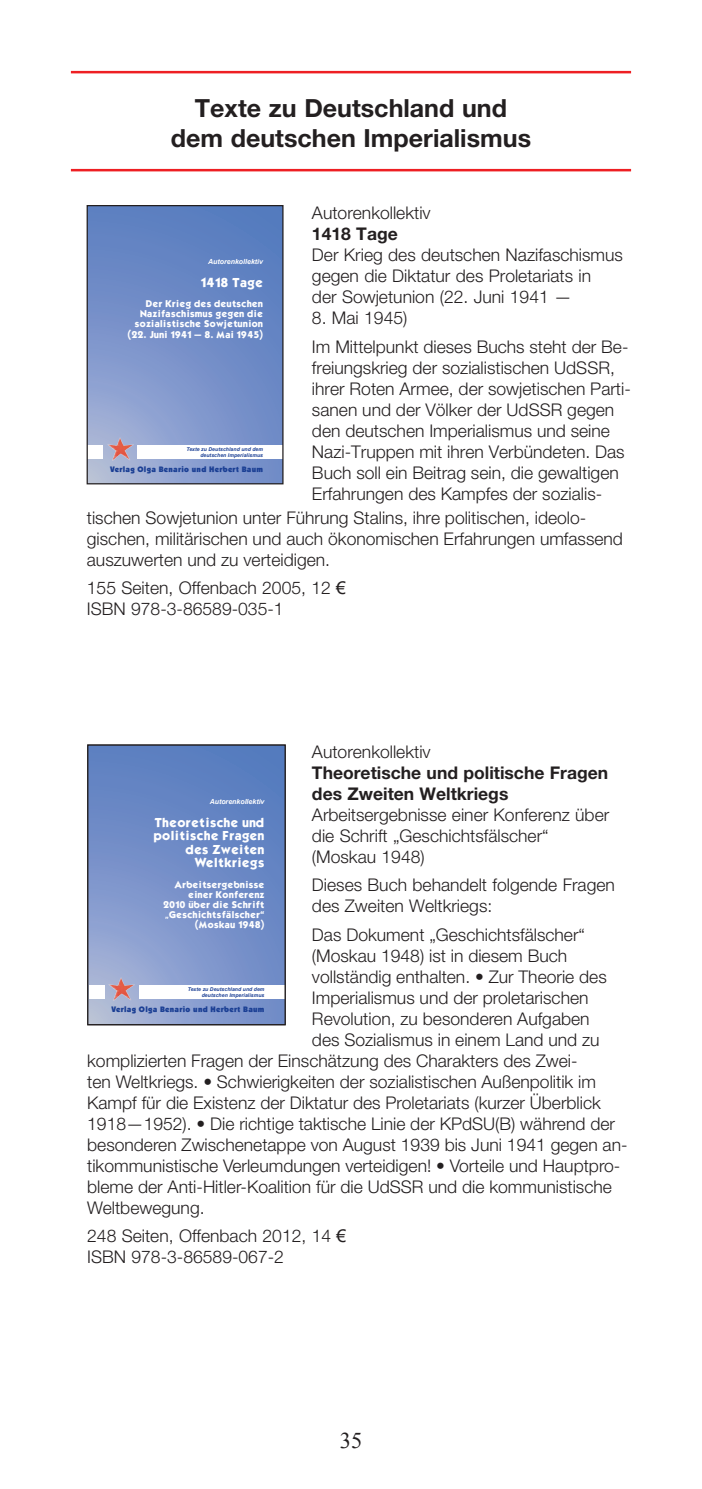
<style>
.page{position:relative;width:702px;height:1489px;background:#fff}
.page>*{position:absolute;margin:0;border:0;box-sizing:border-box;transform-origin:0 0}
.t1{font:700 25px/30px "Helvetica Neue";color:#231f20;text-align:center}
.t2{font:22.5px "Times New Roman";color:#231f20}
.t3{font:300 17.5px/21px "Helvetica Neue";color:#231f20}
.t4{font:700 17.5px/21px "Helvetica Neue";color:#231f20}
.t5{font:11.25px/13.5px "Kabel Bd";color:#fff;text-align:right}
.t6{font:8.5px/10px "Kabel Bd";color:#fff;text-align:right}
.t7{font:900 8px "Kabel IT Cby BT";letter-spacing:.04em;color:#1b3f94}
.t8{font:italic 700 7px "Arial";color:#fff}
.t9{font:italic 700 5.25px/6.2px "Arial";letter-spacing:.01em;color:#1b3f94;text-align:right}
.s1{font-family:"Arial";font-weight:400}
.s2{font-family:"Kabel Itc TEE";font-weight:700}
</style>
<div class="page">
<hr style="left:71px;top:71px;width:560px;height:2px;background:#ee1f23">
<hr style="left:71px;top:169px;width:560px;height:2px;background:#ee1f23">
<svg style="left:89px;top:746px;width:195px;height:277px;background:#748fc8"></svg>
<div style="left:139px;top:985px;width:145px;height:13px;background:#fff"></div>
<img style="left:109px;top:977px;width:26px;height:23px">
<div style="left:89px;top:985px;width:15px;height:13px;background:#fff"></div>
<div style="left:87px;top:744px;width:199px;height:281px;border:1px solid #231f20"></div>
<svg style="left:89px;top:207px;width:192px;height:275px;background:#758fc8"></svg>
<div style="left:138px;top:445px;width:145px;height:13px;background:#fff"></div>
<img style="left:107px;top:437px;width:26px;height:23px">
<div style="left:87px;top:445px;width:16px;height:13px;background:#fff"></div>
<div style="left:87px;top:205px;width:196px;height:279px;border:1px solid #231f20"></div>
<h1 class="t1" style="left:171px;top:92px;width:362px">Texte zu Deutschland und dem deutschen Imperialismus</h1>
<p class="t3" style="left:312px;top:202px;width:120px">Autorenkollektiv</p>
<p class="t4" style="left:312px;top:223px;width:87px">1418 Tage</p>
<p class="t3" style="left:312px;top:244px;width:312px">Der Krieg des deutschen Nazifaschismus gegen die Diktatur des Proletariats in<br>der Sowjetunion (22. Juni 1941 —</p>
<p class="t3" style="left:312px;top:304px;width:318px;line-height:28px">8. Mai 1945)<br>Im Mittelpunkt dieses Buchs steht der Be-</p>
<p class="t3" style="left:312px;top:356px;width:320px">freiungskrieg der sozialistischen UdSSR, ihrer Roten Armee, der sowjetischen Parti&shy;sanen und der Völker der UdSSR gegen den deutschen Imperialismus und seine Nazi-Truppen mit ihren Verbündeten. Das Buch soll ein Beitrag sein, die gewaltigen Erfahrungen des Kampfes der sozialis-</p>
<p class="t8" style="left:208px;top:256px;width:56px">Autorenkollektiv</p>
<p class="t5" style="left:200px;top:275px;width:64px">1418 Tage</p>
<p class="t6" style="left:127px;top:298px;width:137px">Der Krieg des deutschen<br>Nazifaschismus gegen die sozialistische Sowjetunion (22. Juni 1941 – 8. Mai 1945)</p>
<p class="t9" style="left:186px;top:445px;width:78px">Texte zu Deutschland und dem deutschen Imperialismus</p>
<p class="t7" style="left:110px;top:464px;width:154px">Verlag Olga Benario und Herbert Baum</p>
<p class="t3" style="left:87px;top:506px;width:537px">tischen Sowjetunion unter Führung Stalins, ihre politischen, ideolo&shy;gischen, militärischen und auch ökonomischen Erfahrungen umfassend auszuwerten und zu verteidigen.</p>
<p class="t3" style="left:87px;top:576px;width:260px">155 Seiten, Offenbach 2005, 12 <span class="s1">€<br></span>ISBN 978-3-86589-035-1</p>
<p class="t8" style="left:210px;top:796px;width:56px">Autorenkollektiv</p>
<p class="t5" style="left:153px;top:815px;width:112px">Theoretische und politische Fragen des Zweiten<br>Weltkriegs</p>
<p class="t6" style="left:163px;top:879px;width:103px">Arbeitsergebnisse einer Konferenz<br>2010 über die Schrift <span class="s2">„</span>Geschichtsfälscher“ (Moskau 1948)</p>
<p class="t9" style="left:188px;top:985px;width:78px">Texte zu Deutschland und dem deutschen Imperialismus</p>
<p class="t7" style="left:111px;top:1004px;width:154px">Verlag Olga Benario und Herbert Baum</p>
<p class="t3" style="left:312px;top:741px;width:120px">Autorenkollektiv</p>
<p class="t4" style="left:312px;top:762px;width:298px">Theoretische und politische Fragen des Zweiten Weltkriegs</p>
<p class="t3" style="left:312px;top:804px;width:299px">Arbeitsergebnisse einer Konferenz über die Schrift „Geschichtsfälscher“ (Moskau 1948)</p>
<p class="t3" style="left:312px;top:874px;width:304px">Dieses Buch behandelt folgende Fragen des Zweiten Weltkriegs:</p>
<p class="t3" style="left:312px;top:923px;width:296px">Das Dokument „Geschichtsfälscher“ (Moskau 1948) ist in diesem Buch vollständig enthalten. • Zur Theorie des Imperialismus und der proletarischen Revolution, zu besonderen Aufgaben des Sozialismus in einem Land und zu</p>
<p class="t3" style="left:87px;top:1049px;width:542px">komplizierten Fragen der Einschätzung des Charakters des Zwei-<br>ten Weltkriegs. • Schwierigkeiten der sozialistischen Außenpolitik im Kampf für die Existenz der Diktatur des Proletariats (kurzer Überblick 1918—1952). • Die richtige taktische Linie der KPdSU(B) während der besonderen Zwischenetappe von August 1939 bis Juni 1941 gegen an&shy;tikommunistische Verleumdungen verteidigen! • Vorteile und Hauptpro&shy;bleme der Anti-Hitler-Koalition für die UdSSR und die kommunistische Weltbewegung.</p>
<p class="t3" style="left:87px;top:1224px;width:260px">248 Seiten, Offenbach 2012, 14 <span class="s1">€<br></span>ISBN 978-3-86589-067-2</p>
<p class="t2" style="left:340px;top:1424px;width:24px">35</p>
</div>
